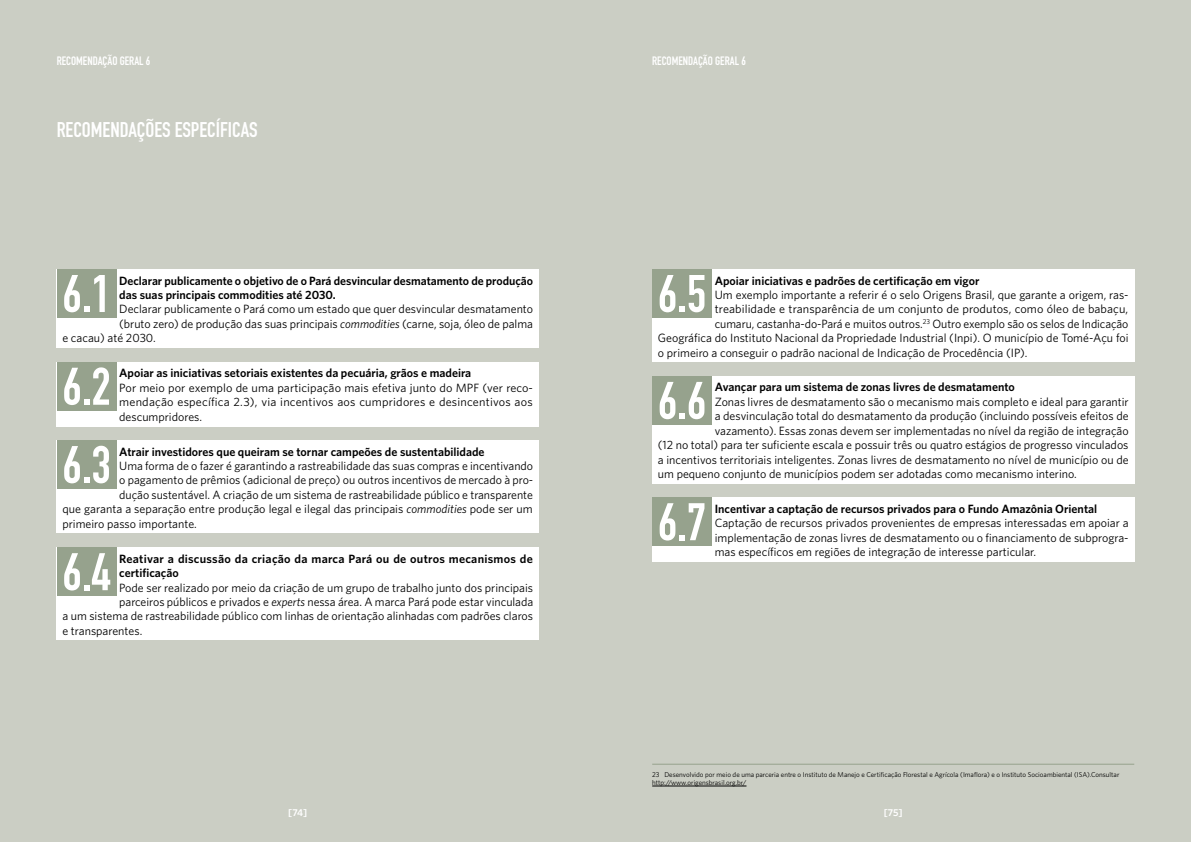
<style>
.page{position:relative;width:1191px;height:842px;background:#fff}
.page>*{position:absolute;margin:0;border:0;box-sizing:border-box;transform-origin:0 0}
.t1{font:700 52px "DIN Condensed";color:#fff}
.t2{font:700 21px "DIN Condensed";color:#fff}
.t3{font:12px/14.4px "Whitney";color:#000;text-align:justify}
.t4{font:600 12px/14.4px "Whitney";color:#000}
.t5{font:600 12px/14.4px "Whitney";letter-spacing:.02em;color:#000}
.t6{font:700 12px "DIN Condensed";color:#fff}
.t7{font:600 10px "Whitney";color:#fff}
.t8{font:7px/8.4px "Whitney";color:#000}
.s1{font-style:italic}
</style>
<div class="page">
<div style="left:595px;top:0;width:596px;height:842px;background:#cbcec4"></div>
<div style="left:0;top:0;width:595px;height:842px;background:#cbcec4"></div>
<hr style="left:652px;top:786px;width:94px;height:1px;background:#000">
<hr style="left:652px;top:764px;width:482px;height:1px;background:#96a28d">
<div style="left:57px;top:269px;width:482px;height:79px;background:#fff"></div>
<div style="left:57px;top:269px;width:59px;height:49px;background:#96a28d"></div>
<div style="left:652px;top:269px;width:482px;height:93px;background:#fff"></div>
<div style="left:652px;top:269px;width:60px;height:49px;background:#96a28d"></div>
<div style="left:652px;top:376px;width:482px;height:108px;background:#fff"></div>
<div style="left:652px;top:376px;width:60px;height:49px;background:#96a28d"></div>
<div style="left:652px;top:497px;width:482px;height:65px;background:#fff"></div>
<div style="left:652px;top:497px;width:60px;height:49px;background:#96a28d"></div>
<div style="left:57px;top:362px;width:482px;height:64px;background:#fff"></div>
<div style="left:57px;top:362px;width:59px;height:48px;background:#96a28d"></div>
<div style="left:57px;top:440px;width:482px;height:93px;background:#fff"></div>
<div style="left:57px;top:440px;width:59px;height:49px;background:#96a28d"></div>
<div style="left:57px;top:547px;width:482px;height:93px;background:#fff"></div>
<div style="left:57px;top:547px;width:59px;height:49px;background:#96a28d"></div>
<p class="t6" style="left:57px;top:53px;width:95px">RECOMENDAÇÃO GERAL 6</p>
<p class="t6" style="left:652px;top:53px;width:95px">RECOMENDAÇÃO GERAL 6</p>
<h2 class="t2" style="left:57px;top:115px;width:203px">RECOMENDAÇÕES ESPECÍFICAS</h2>
<h1 class="t1" style="left:62px;top:259px;width:50px">6.1</h1>
<p class="t4" style="left:715px;top:273px;width:266px">Apoiar iniciativas e padrões de certificação em vigor</p>
<h1 class="t1" style="left:658px;top:259px;width:50px">6.5</h1>
<p class="t4" style="left:119px;top:273px;width:415px">Declarar publicamente o objetivo de o Pará desvincular desmatamento de produção das suas principais commodities até 2030.</p>
<p class="t3" style="left:119px;top:302px;width:415px">Declarar publicamente o Pará como um estado que quer desvincular desmatamento</p>
<p class="t3" style="left:119px;top:316px;width:415px">(bruto zero) de produção das suas principais <span class="s1">commodities</span> (carne, soja, óleo de palma</p>
<p class="t3" style="left:62px;top:330px;width:95px">e cacau) até 2030.</p>
<p class="t3" style="left:715px;top:287px;width:415px">Um exemplo importante a referir é o selo Origens Brasil, que garante a origem, ras-</p>
<p class="t3" style="left:715px;top:302px;width:415px">treabilidade e transparência de um conjunto de produtos, como óleo de babaçu,</p>
<p class="t3" style="left:715px;top:316px;width:415px">cumaru, castanha-do-Pará e muitos outros.<sup>23</sup> Outro exemplo são os selos de Indicação</p>
<p class="t3" style="left:658px;top:330px;width:472px">Geográfica do Instituto Nacional da Propriedade Industrial (Inpi). O município de Tomé-Açu foi</p>
<p class="t3" style="left:658px;top:345px;width:371px">o primeiro a conseguir o padrão nacional de Indicação de Procedência (IP).</p>
<h1 class="t1" style="left:62px;top:352px;width:50px">6.2</h1>
<p class="t4" style="left:119px;top:366px;width:353px">Apoiar as iniciativas setoriais existentes da pecuária, grãos e madeira</p>
<p class="t3" style="left:119px;top:380px;width:415px">Por meio por exemplo de uma participação mais efetiva junto do MPF (ver reco&shy;mendação específica 2.3), via incentivos aos cumpridores e desincentivos aos descumpridores.</p>
<h1 class="t1" style="left:62px;top:430px;width:50px">6.3</h1>
<p class="t4" style="left:119px;top:444px;width:367px">Atrair investidores que queiram se tornar campeões de sustentabilidade</p>
<p class="t3" style="left:119px;top:458px;width:415px">Uma forma de o fazer é garantindo a rastreabilidade das suas compras e incentivando</p>
<p class="t3" style="left:119px;top:473px;width:415px">o pagamento de prêmios (adicional de preço) ou outros incentivos de mercado à pro-</p>
<p class="t3" style="left:119px;top:487px;width:415px">dução sustentável. A criação de um sistema de rastreabilidade público e transparente</p>
<p class="t3" style="left:62px;top:502px;width:472px">que garanta a separação entre produção legal e ilegal das principais <span class="s1">commodities</span> pode ser um</p>
<p class="t3" style="left:62px;top:516px;width:136px">primeiro passo importante.</p>
<h1 class="t1" style="left:62px;top:537px;width:50px">6.4</h1>
<p class="t5" style="left:119px;top:551px;width:415px">Reativar a discussão da criação da marca Pará ou de outros mecanismos de certificação</p>
<p class="t3" style="left:119px;top:580px;width:415px">Pode ser realizado por meio da criação de um grupo de trabalho junto dos principais</p>
<p class="t3" style="left:119px;top:594px;width:415px">parceiros públicos e privados e <span class="s1">experts</span> nessa área. A marca Pará pode estar vinculada</p>
<p class="t3" style="left:62px;top:609px;width:472px">a um sistema de rastreabilidade público com linhas de orientação alinhadas com padrões claros</p>
<p class="t3" style="left:62px;top:623px;width:81px">e transparentes.</p>
<h1 class="t1" style="left:658px;top:366px;width:50px">6.6</h1>
<p class="t4" style="left:715px;top:380px;width:302px">Avançar para um sistema de zonas livres de desmatamento</p>
<p class="t3" style="left:715px;top:394px;width:415px">Zonas livres de desmatamento são o mecanismo mais completo e ideal para garantir</p>
<p class="t3" style="left:715px;top:409px;width:415px">a desvinculação total do desmatamento da produção (incluindo possíveis efeitos de</p>
<p class="t3" style="left:715px;top:423px;width:415px">vazamento). Essas zonas devem ser implementadas no nível da região de integração</p>
<p class="t3" style="left:658px;top:437px;width:472px">(12 no total) para ter suficiente escala e possuir três ou quatro estágios de progresso vinculados</p>
<p class="t3" style="left:658px;top:452px;width:472px">a incentivos territoriais inteligentes. Zonas livres de desmatamento no nível de município ou de</p>
<p class="t3" style="left:658px;top:466px;width:420px">um pequeno conjunto de municípios podem ser adotadas como mecanismo interino.</p>
<h1 class="t1" style="left:658px;top:487px;width:50px">6.7</h1>
<p class="t4" style="left:715px;top:501px;width:384px">Incentivar a captação de recursos privados para o Fundo Amazônia Oriental</p>
<p class="t3" style="left:715px;top:515px;width:415px">Captação de recursos privados provenientes de empresas interessadas em apoiar a implementação de zonas livres de desmatamento ou o financiamento de subprogra&shy;mas específicos em regiões de integração de interesse particular.</p>
<p class="t8" style="left:652px;top:770px;width:469px">23 Desenvolvido por meio de uma parceria entre o Instituto de Manejo e Certificação Florestal e Agrícola (Imaflora) e o Instituto Socioambiental (ISA).Consultar http://www.origensbrasil.org.br/</p>
<p class="t7" style="left:288px;top:806px;width:20px">[74]</p>
<p class="t7" style="left:883px;top:806px;width:20px">[75]</p>
</div>
